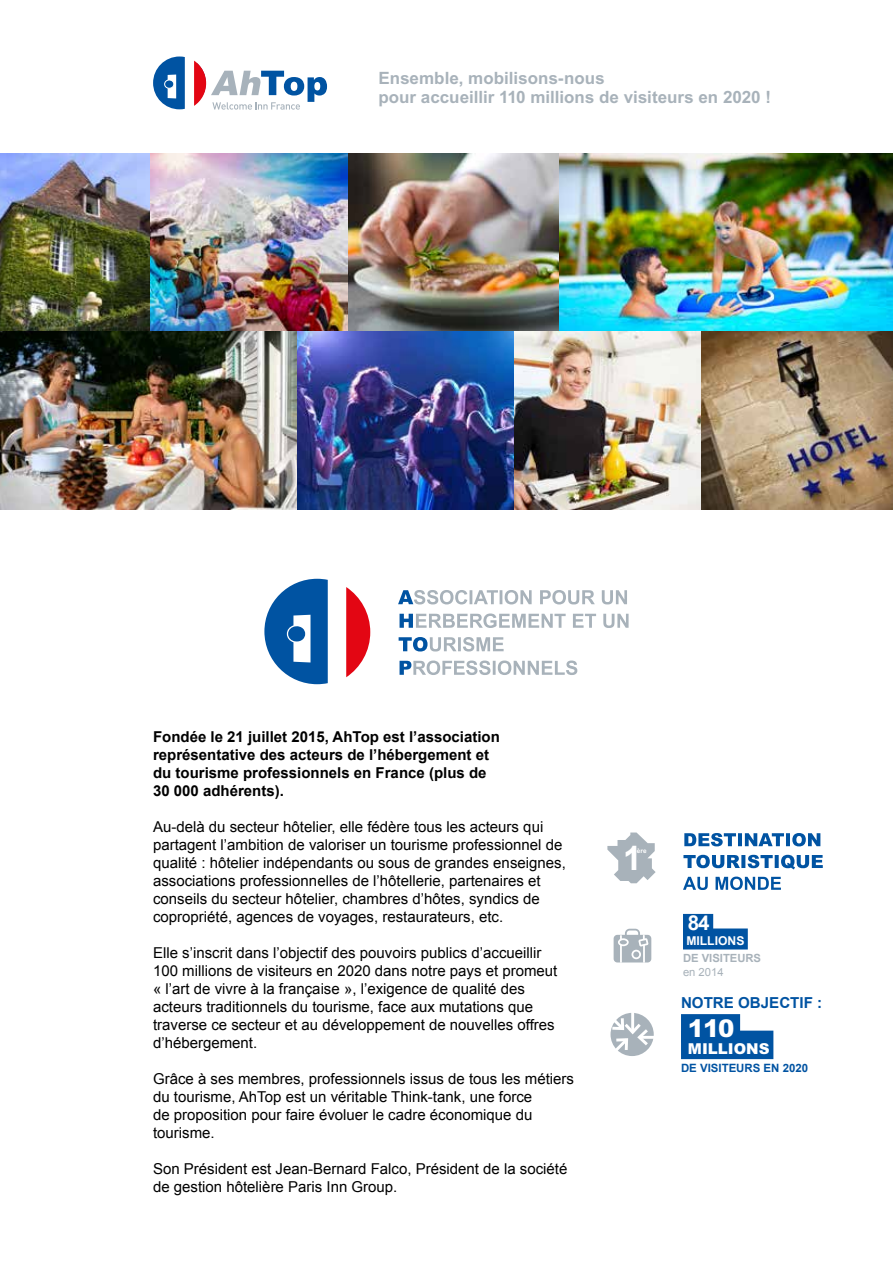
<style>
.page{position:relative;width:893px;height:1263px;background:#fff}
.page>*{position:absolute;margin:0;border:0;box-sizing:border-box;transform-origin:0 0}
.t1{font:700 33.75px "Arial";color:#fff}
.t2{font:900 24.45px "Arial";color:#fff}
.t3{font:700 20.55px "Arial";color:#fff}
.t4{font:700 16.95px/18.5px "Arial";color:#a8b2ba}
.t5{font:700 15.15px "Arial";color:#0053a2}
.t6{font:15px/18px "Arial";color:#000}
.t7{font:700 15px/18px "Arial";color:#000}
.t8{font:900 15px "Arial";color:#fff}
.t9{font:700 12.15px "Arial";color:#fff}
.t10{font:700 11.4px "Arial";color:#0053a2}
.t11{font:700 11.25px "Arial";color:#a8b2ba}
.t12{font:11.25px "Arial";color:#a8b2ba}
.t13{font:700 6.45px "Arial";color:#fff}
</style>
<div class="page">
<svg style="left:153px;top:57px;width:32px;height:52px"></svg>
<div style="left:165px;top:80px;width:9px;height:8px;background:#0053a2;border-radius:4px"></div>
<div style="left:164px;top:79px;width:10px;height:10px;border:1px solid #fff;border-radius:4px"></div>
<svg style="left:194px;top:61px;width:133px;height:49px"></svg>
<img style="left:0;top:154px;width:893px;height:355px">
<svg style="left:264px;top:579px;width:64px;height:105px"></svg>
<svg style="left:346px;top:587px;width:24px;height:90px"></svg>
<svg style="left:400px;top:660px;width:177px;height:15px"></svg>
<svg style="left:399px;top:637px;width:105px;height:14px"></svg>
<svg style="left:400px;top:613px;width:229px;height:15px"></svg>
<svg style="left:398px;top:590px;width:229px;height:14px"></svg>
<svg style="left:614px;top:929px;width:37px;height:33px"></svg>
<div style="left:683px;top:914px;width:30px;height:21px;background:#0053a2"></div>
<div style="left:683px;top:928px;width:65px;height:21px;background:#0053a2"></div>
<div style="left:681px;top:1014px;width:59px;height:28px;background:#0053a2"></div>
<div style="left:681px;top:1030px;width:92px;height:29px;background:#0053a2"></div>
<div style="left:610px;top:1013px;width:44px;height:43px;background:#a8b2ba;border-radius:50%"></div>
<hr style="left:639px;top:1036px;width:15px;height:3px;background:#fff">
<hr style="left:631px;top:1009px;width:3px;height:23px;background:#fff">
<svg style="left:610px;top:1014px;width:41px;height:40px"></svg>
<svg style="left:607px;top:832px;width:49px;height:51px"></svg>
<svg style="left:683px;top:876px;width:98px;height:14px"></svg>
<svg style="left:683px;top:855px;width:140px;height:14px"></svg>
<svg style="left:684px;top:833px;width:136px;height:13px"></svg>
<p class="t4" style="left:378px;top:69px;width:394px">Ensemble, mobilisons-nous<br>pour accueillir 110 millions de visiteurs en 2020 !</p>
<p class="t7" style="left:153px;top:727px;width:348px">Fondée le 21 juillet 2015, AhTop est l’association représentative des acteurs de l’hébergement et du tourisme professionnels en France (plus de 30 000 adhérents).</p>
<p class="t6" style="left:153px;top:817px;width:414px">Au-delà du secteur hôtelier, elle fédère tous les acteurs qui partagent l’ambition de valoriser un tourisme professionnel de qualité : hôtelier indépendants ou sous de grandes enseignes, associations professionnelles de l’hôtellerie, partenaires et conseils du secteur hôtelier, chambres d’hôtes, syndics de copropriété, agences de voyages, restaurateurs, etc.</p>
<p class="t6" style="left:153px;top:943px;width:406px">Elle s’inscrit dans l’objectif des pouvoirs publics d’accueillir 100 millions de visiteurs en 2020 dans notre pays et promeut « l’art de vivre à la française », l’exigence de qualité des acteurs traditionnels du tourisme, face aux mutations que traverse ce secteur et au développement de nouvelles offres d’hébergement.</p>
<p class="t6" style="left:153px;top:1069px;width:422px">Grâce à ses membres, professionnels issus de tous les métiers du tourisme, AhTop est un véritable Think-tank, une force<br>de proposition pour faire évoluer le cadre économique du tourisme.</p>
<p class="t6" style="left:153px;top:1159px;width:416px">Son Président est Jean-Bernard Falco, Président de la société de gestion hôtelière Paris Inn Group.</p>
<h1 class="t1" style="left:623px;top:839px;width:20px">1</h1>
<p class="t13" style="left:637px;top:847px;width:11px">ère</p>
<h3 class="t3" style="left:688px;top:912px;width:23px">84</h3>
<p class="t9" style="left:686px;top:934px;width:60px">MILLIONS</p>
<p class="t11" style="left:683px;top:952px;width:80px">DE VISITEURS</p>
<p class="t12" style="left:683px;top:965px;width:42px">en 2014</p>
<p class="t5" style="left:681px;top:994px;width:143px">NOTRE OBJECTIF :</p>
<h2 class="t2" style="left:688px;top:1013px;width:48px">110</h2>
<p class="t8" style="left:688px;top:1039px;width:83px">MILLIONS</p>
<p class="t10" style="left:681px;top:1061px;width:129px">DE VISITEURS EN 2020</p>
</div>
